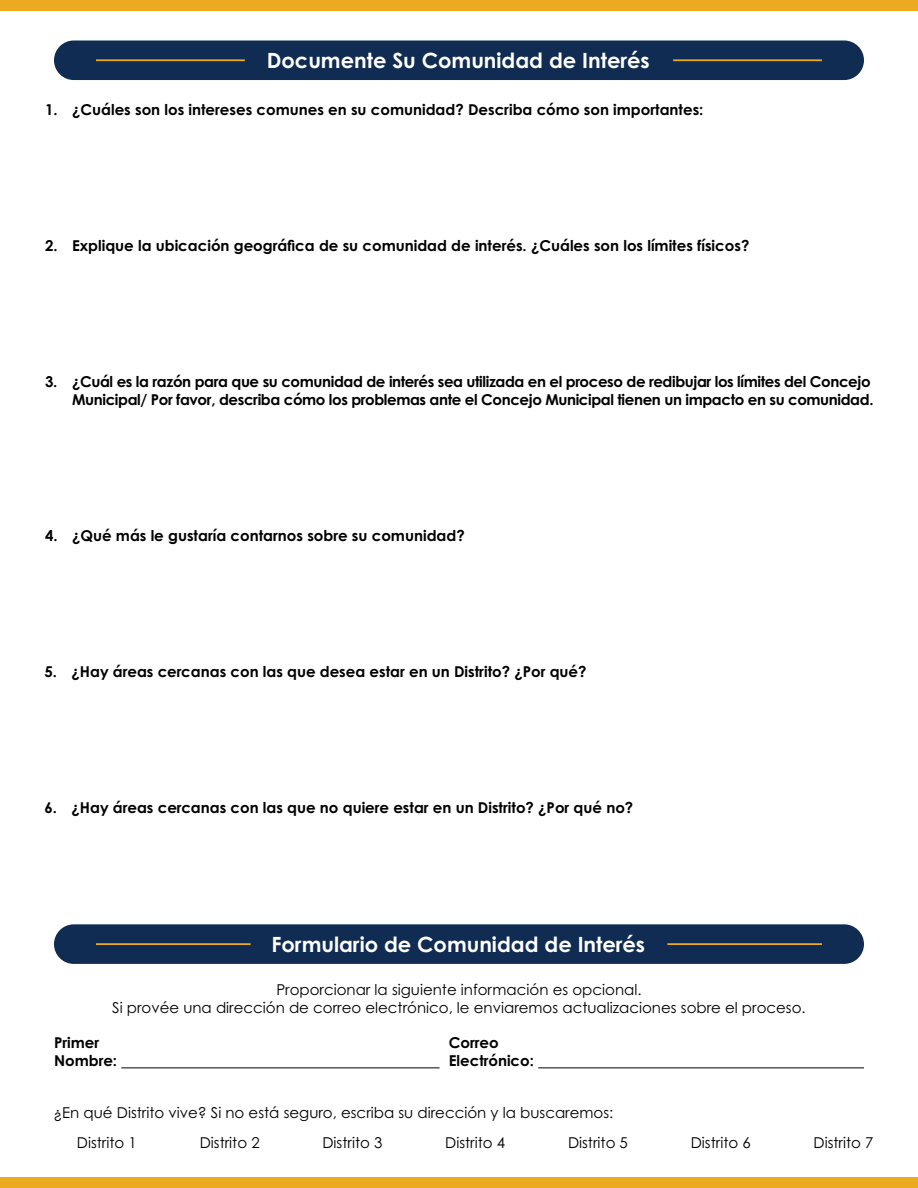
<style>
.page{position:relative;width:918px;height:1188px;background:#fff}
.page>*{position:absolute;margin:0;border:0;box-sizing:border-box;transform-origin:0 0}
.t1{font:700 21px "Century Gothic Pro";color:#fff}
.Paragraph_Style_1{font:700 15px/18px "Century Gothic Pro";color:#000}
.Paragraph_Style_1-2{font:15px/18px "Century Gothic Pro";color:#000;text-align:center}
.Paragraph_Style_1-3{font:700 15px/18px "Century Gothic Pro";letter-spacing:-.025em;color:#000;text-align:right}
</style>
<div class="page">
<div style="left:0;top:1177px;width:918px;height:11px;background:#ecaa20"></div>
<div style="left:0;top:0;width:918px;height:11px;background:#ecaa20"></div>
<hr style="left:121px;top:1068px;width:319px;height:1px;background:#000">
<div style="left:54px;top:40px;width:810px;height:40px;background:#102c52;border-radius:20px"></div>
<hr style="left:96px;top:59px;width:149px;height:2px;background:#ecaa20">
<hr style="left:673px;top:59px;width:149px;height:2px;background:#ecaa20">
<hr style="left:538px;top:1068px;width:326px;height:1px;background:#000">
<div style="left:54px;top:924px;width:810px;height:40px;background:#102c52;border-radius:20px"></div>
<hr style="left:96px;top:943px;width:155px;height:2px;background:#ecaa20">
<hr style="left:667px;top:943px;width:155px;height:2px;background:#ecaa20">
<h1 class="t1" style="left:267px;top:47px;width:384px">Documente Su Comunidad de Interés</h1>
<p class="Paragraph_Style_1" style="left:45px;top:100px;width:660px">1. ¿Cuáles son los intereses comunes en su comunidad? Describa cómo son importantes:</p>
<p class="Paragraph_Style_1" style="left:45px;top:236px;width:706px">2. Explique la ubicación geográfica de su comunidad de interés. ¿Cuáles son los límites físicos?</p>
<p class="Paragraph_Style_1-3" style="left:45px;top:372px;width:830px">3. ¿Cuál es la razón para que su comunidad de interés sea utilizada en el proceso de redibujar los límites del Concejo<br>Municipal/ Por favor, describa cómo los problemas ante el Concejo Municipal tienen un impacto en su comunidad.</p>
<p class="Paragraph_Style_1" style="left:45px;top:526px;width:421px">4. ¿Qué más le gustaría contarnos sobre su comunidad?</p>
<p class="Paragraph_Style_1" style="left:45px;top:662px;width:544px">5. ¿Hay áreas cercanas con las que desea estar en un Distrito? ¿Por qué?</p>
<p class="Paragraph_Style_1" style="left:45px;top:798px;width:590px">6. ¿Hay áreas cercanas con las que no quiere estar en un Distrito? ¿Por qué no?</p>
<h1 class="t1" style="left:271px;top:931px;width:375px">Formulario de Comunidad de Interés</h1>
<p class="Paragraph_Style_1-2" style="left:112px;top:981px;width:695px">Proporcionar la siguiente información es opcional.<br>Si provée una dirección de correo electrónico, le enviaremos actualizaciones sobre el proceso.</p>
<p class="Paragraph_Style_1" style="left:54px;top:1034px;width:65px">Primer<br>Nombre:</p>
<p class="Paragraph_Style_1" style="left:449px;top:1034px;width:87px">Correo<br>Electrónico:</p>
<p class="Paragraph_Style_1-2" style="left:53px;top:1103px;width:562px">¿En qué Distrito vive? Si no está seguro, escriba su dirección y la buscaremos:</p>
<p class="Paragraph_Style_1-2" style="left:77px;top:1134px;width:61px">Distrito 1</p>
<p class="Paragraph_Style_1-2" style="left:200px;top:1134px;width:61px">Distrito 2</p>
<p class="Paragraph_Style_1-2" style="left:322px;top:1134px;width:61px">Distrito 3</p>
<p class="Paragraph_Style_1-2" style="left:445px;top:1134px;width:61px">Distrito 4</p>
<p class="Paragraph_Style_1-2" style="left:568px;top:1134px;width:61px">Distrito 5</p>
<p class="Paragraph_Style_1-2" style="left:691px;top:1134px;width:61px">Distrito 6</p>
<p class="Paragraph_Style_1-2" style="left:814px;top:1134px;width:61px">Distrito 7</p>
</div>
